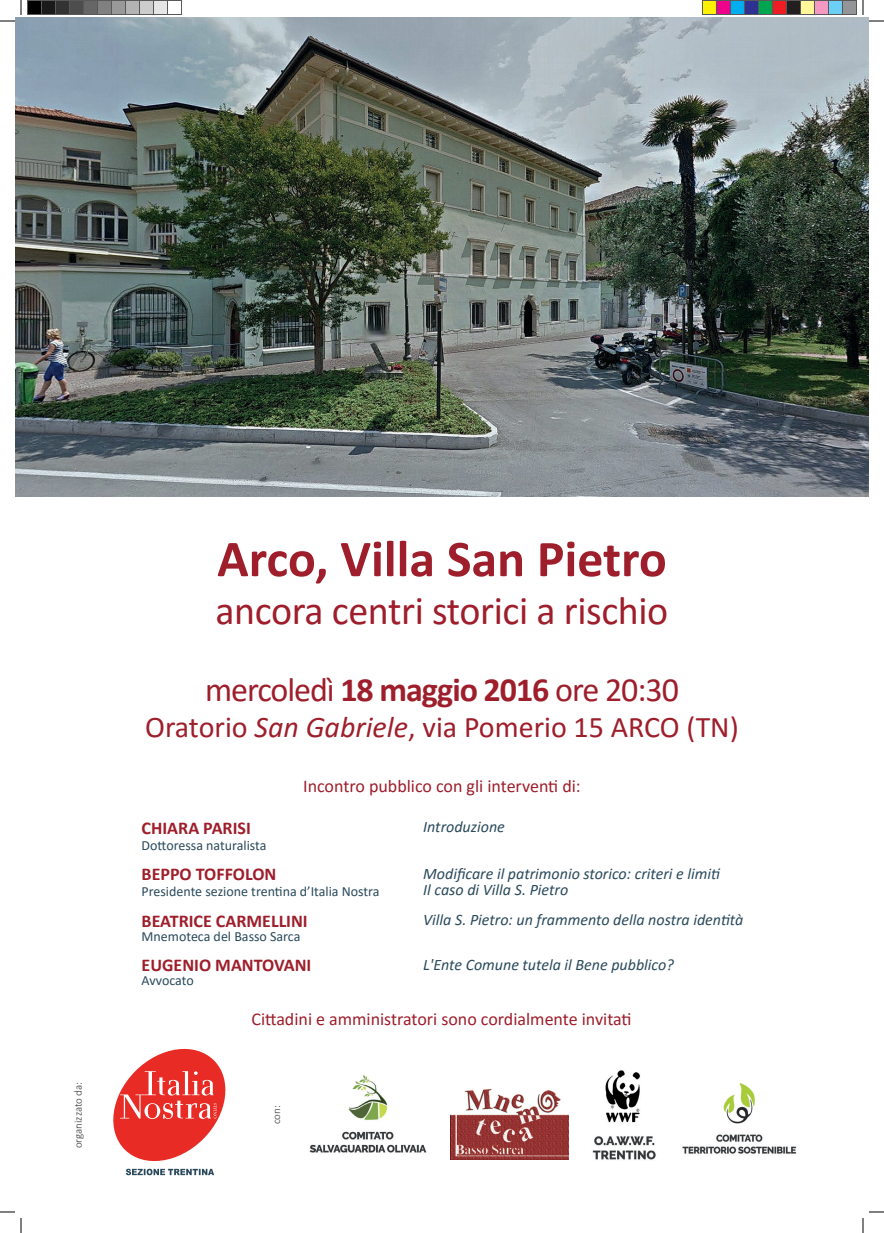
<style>
.page{position:relative;width:884px;height:1233px;background:#fff}
.page>*{position:absolute;margin:0;border:0;box-sizing:border-box;transform-origin:0 0}
.t1{font:700 52px "Calibri";color:#9e1e2b}
.t2{font:40px "Calibri";letter-spacing:-.01em;color:#9e1e2b}
.t3{font:34px "Calibri";letter-spacing:-.03em;color:#9e1e2b}
.t4{font:30px "Calibri";color:#9e1e2b}
.t5{font:18px "Calibri";color:#9e1e2b}
.t6{font:700 18px "Calibri";color:#9e1e2b}
.t7{font:italic 16px/16px "Calibri";color:#2a4a5c}
.t8{font:14px "Calibri";color:#2a4a5c}
.t9{font:300 11px "Calibri";color:#35393b}
.s1{font-weight:700}
.s2{font-style:italic}
</style>
<div class="page">
<img style="left:15px;top:18px;width:854px;height:479px">
<img style="left:592px;top:1070px;width:64px;height:90px">
<img style="left:309px;top:1075px;width:118px;height:78px">
<img style="left:682px;top:1083px;width:115px;height:71px">
<img style="left:450px;top:1088px;width:118px;height:71px">
<svg style="left:113px;top:1048px;width:113px;height:127px"></svg>
<svg style="left:0;top:1211px;width:15px;height:1px"></svg>
<svg style="left:869px;top:1211px;width:15px;height:1px"></svg>
<svg style="left:0;top:0;width:22px;height:22px"></svg>
<svg style="left:20px;top:1218px;width:2px;height:15px"></svg>
<svg style="left:862px;top:0;width:22px;height:22px"></svg>
<svg style="left:862px;top:1218px;width:2px;height:15px"></svg>
<div style="left:28px;top:0;width:13px;height:14px;background:#000"></div>
<div style="left:27px;top:0;width:15px;height:15px;border:1px solid #595959"></div>
<div style="left:42px;top:0;width:14px;height:14px;background:#1a1a1a"></div>
<div style="left:41px;top:0;width:15px;height:15px;border:1px solid #595959"></div>
<div style="left:56px;top:0;width:14px;height:14px;background:#333"></div>
<div style="left:55px;top:0;width:15px;height:15px;border:1px solid #595959"></div>
<div style="left:70px;top:0;width:14px;height:14px;background:#4d4d4d"></div>
<div style="left:69px;top:0;width:15px;height:15px;border:1px solid #595959"></div>
<div style="left:84px;top:0;width:13px;height:14px;background:#666"></div>
<div style="left:83px;top:0;width:15px;height:15px;border:1px solid #595959"></div>
<div style="left:98px;top:0;width:14px;height:14px;background:#808080"></div>
<div style="left:97px;top:0;width:15px;height:15px;border:1px solid #595959"></div>
<div style="left:112px;top:0;width:13px;height:14px;background:#999"></div>
<div style="left:111px;top:0;width:15px;height:15px;border:1px solid #595959"></div>
<div style="left:126px;top:0;width:14px;height:14px;background:#b3b3b3"></div>
<div style="left:125px;top:0;width:15px;height:15px;border:1px solid #595959"></div>
<div style="left:140px;top:0;width:14px;height:14px;background:#ccc"></div>
<div style="left:139px;top:0;width:15px;height:15px;border:1px solid #595959"></div>
<div style="left:154px;top:0;width:13px;height:14px;background:#e6e6e6"></div>
<div style="left:153px;top:0;width:15px;height:15px;border:1px solid #595959"></div>
<div style="left:167px;top:0;width:15px;height:15px;border:1px solid #595959"></div>
<div style="left:702px;top:0;width:14px;height:14px;background:#fff101"></div>
<div style="left:702px;top:0;width:15px;height:15px;border:1px solid #595959"></div>
<div style="left:716px;top:0;width:14px;height:14px;background:#ed028c"></div>
<div style="left:716px;top:0;width:15px;height:15px;border:1px solid #595959"></div>
<div style="left:730px;top:0;width:14px;height:14px;background:#00aeef"></div>
<div style="left:730px;top:0;width:15px;height:15px;border:1px solid #595959"></div>
<div style="left:744px;top:0;width:14px;height:14px;background:#2e3092"></div>
<div style="left:744px;top:0;width:15px;height:15px;border:1px solid #595959"></div>
<div style="left:758px;top:0;width:14px;height:14px;background:#00a54f"></div>
<div style="left:758px;top:0;width:15px;height:15px;border:1px solid #595959"></div>
<div style="left:772px;top:0;width:14px;height:14px;background:#ee1d23"></div>
<div style="left:772px;top:0;width:15px;height:15px;border:1px solid #595959"></div>
<div style="left:786px;top:0;width:14px;height:14px;background:#231f20"></div>
<div style="left:786px;top:0;width:15px;height:15px;border:1px solid #595959"></div>
<div style="left:800px;top:0;width:14px;height:14px;background:#fff79a"></div>
<div style="left:800px;top:0;width:15px;height:15px;border:1px solid #595959"></div>
<div style="left:814px;top:0;width:14px;height:14px;background:#f499c2"></div>
<div style="left:814px;top:0;width:15px;height:15px;border:1px solid #595959"></div>
<div style="left:828px;top:0;width:14px;height:14px;background:#6bcff6"></div>
<div style="left:828px;top:0;width:15px;height:15px;border:1px solid #595959"></div>
<div style="left:842px;top:0;width:14px;height:14px;background:#939598"></div>
<div style="left:842px;top:0;width:15px;height:15px;border:1px solid #595959"></div>
<p class="t9" style="left:71px;top:1148px;width:68px;rotate:-90deg">organizzato da:</p>
<h1 class="t1" style="left:217px;top:522px;width:451px">Arco, Villa San Pietro</h1>
<h2 class="t2" style="left:215px;top:583px;width:454px">ancora centri storici a rischio</h2>
<h3 class="t3" style="left:205px;top:666px;width:475px">mercoledì <span class="s1">18 maggio 2016</span> ore 20:30</h3>
<h3 class="t4" style="left:145px;top:706px;width:595px">Oratorio <span class="s2">San Gabriele</span>, via Pomerio 15 ARCO (TN)</h3>
<p class="t5" style="left:303px;top:773px;width:279px">Incontro pubblico con gli interventi di:</p>
<p class="t6" style="left:142px;top:815px;width:111px">CHIARA PARISI</p>
<p class="t8" style="left:142px;top:835px;width:126px">Dottoressa naturalista</p>
<p class="t7" style="left:423px;top:818px;width:83px">Introduzione</p>
<p class="t6" style="left:142px;top:861px;width:136px">BEPPO TOFFOLON</p>
<p class="t8" style="left:142px;top:881px;width:239px">Presidente sezione trentina d’Italia Nostra</p>
<p class="t6" style="left:142px;top:908px;width:168px">BEATRICE CARMELLINI</p>
<p class="t8" style="left:142px;top:926px;width:160px">Mnemoteca del Basso Sarca</p>
<p class="t7" style="left:423px;top:864px;width:298px">Modificare il patrimonio storico: criteri e limiti<br>Il caso di Villa S. Pietro</p>
<p class="t7" style="left:423px;top:911px;width:322px">Villa S. Pietro: un frammento della nostra identità</p>
<p class="t7" style="left:423px;top:955px;width:252px">L'Ente Comune tutela il Bene pubblico?</p>
<p class="t5" style="left:251px;top:1006px;width:382px">Cittadini e amministratori sono cordialmente invitati</p>
<p class="t6" style="left:142px;top:952px;width:171px">EUGENIO MANTOVANI</p>
<p class="t8" style="left:142px;top:971px;width:54px">Avvocato</p>
<p class="t9" style="left:270px;top:1124px;width:20px;rotate:-90deg">con:</p>
</div>
